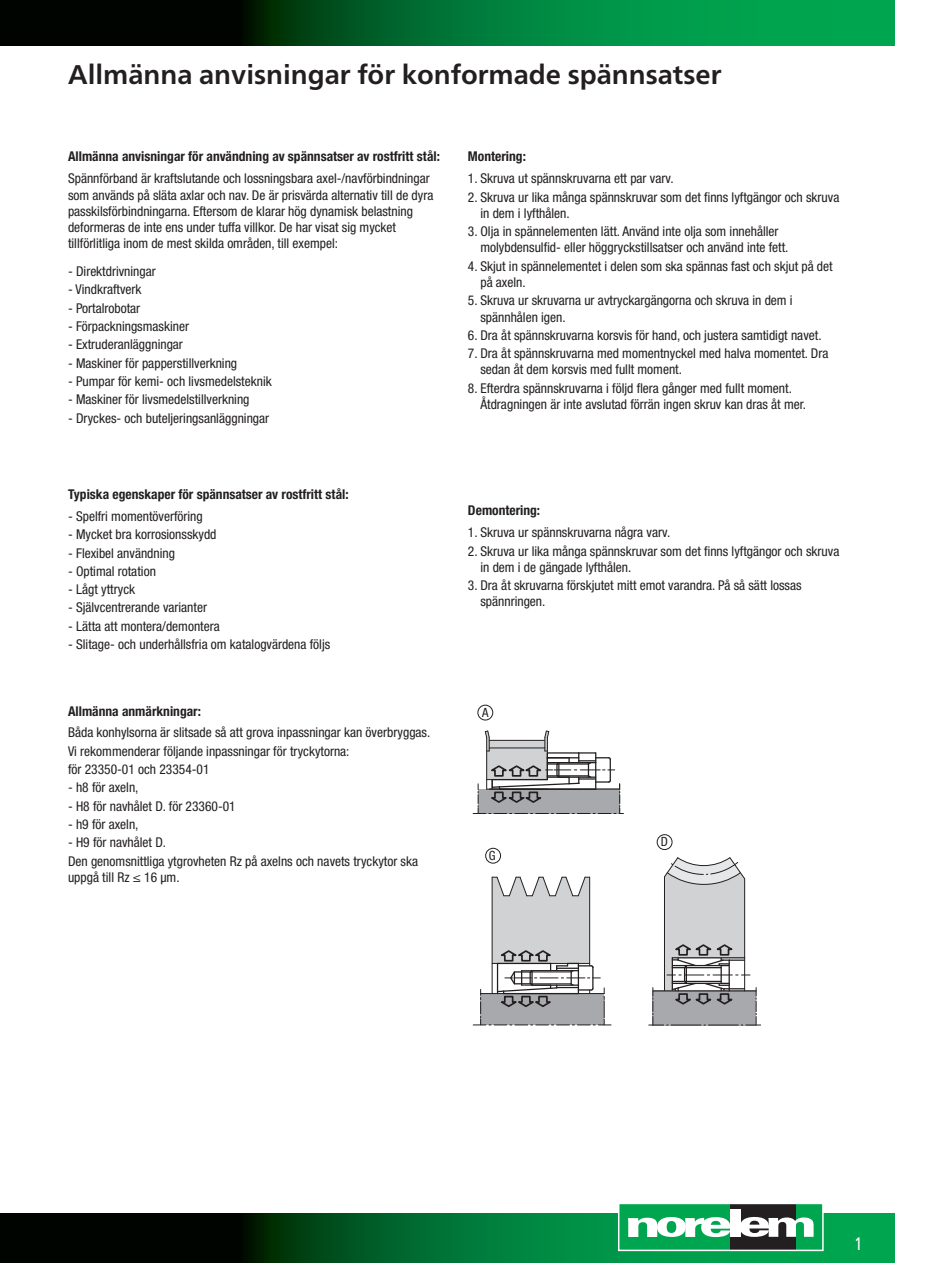
<style>
.page{position:relative;width:936px;height:1263px;background:#fff}
.page>*{position:absolute;margin:0;border:0;box-sizing:border-box;transform-origin:0 0}
.t1{font:700 27px "Frutiger Neue LTW1 G";color:#231f20}
.t2{font:18px "Frutiger Neue LTW1 G";color:#fff;scale:.81 1}
.t3{font:condensed 13.5px/16.2px "Helvetica Neue LTW1 G";color:#231f20}
.t4{font:700 condensed 13.5px "Helvetica Neue LTW1 G";color:#231f20}
.t5{font:condensed 12.75px "Helvetica Neue LTW1 G";color:#231f20}
</style>
<div class="page">
<svg style="left:0;top:0;width:894px;height:46px;background:#005e2a"></svg>
<svg style="left:0;top:1213px;width:894px;height:50px;background:#005024"></svg>
<div style="left:618px;top:1203px;width:204px;height:47px;background:#00a54f"></div>
<div style="left:730px;top:1203px;width:65px;height:47px;background:#231f20"></div>
<svg style="left:628px;top:1217px;width:102px;height:20px"></svg>
<div style="left:730px;top:1209px;width:10px;height:28px;background:#fff"></div>
<svg style="left:740px;top:1217px;width:73px;height:20px"></svg>
<div style="left:618px;top:1203px;width:205px;height:48px;border:2px solid #fff"></div>
<div style="left:477px;top:705px;width:16px;height:15px;border:1px solid #231f20;border-radius:50%"></div>
<div style="left:485px;top:848px;width:16px;height:15px;border:1px solid #231f20;border-radius:50%"></div>
<div style="left:656px;top:834px;width:16px;height:16px;border:1px solid #231f20;border-radius:50%"></div>
<svg style="left:648px;top:857px;width:113px;height:169px"></svg>
<svg style="left:473px;top:730px;width:150px;height:84px"></svg>
<svg style="left:473px;top:876px;width:138px;height:149px"></svg>
<h1 class="t1" style="left:68px;top:59px;width:654px">Allmänna anvisningar för konformade spännsatser</h1>
<p class="t4" style="left:68px;top:149px;width:373px">Allmänna anvisningar för användning av spännsatser av rostfritt stål:</p>
<p class="t4" style="left:468px;top:149px;width:59px">Montering:</p>
<p class="t3" style="left:68px;top:171px;width:367px">Spännförband är kraftslutande och lossningsbara axel-/navförbindningar som används på släta axlar och nav. De är prisvärda alternativ till de dyra passkilsförbindningarna. Eftersom de klarar hög dynamisk belastning deformeras de inte ens under tuffa villkor. De har visat sig mycket tillförlitliga inom de mest skilda områden, till exempel:</p>
<p class="t3" style="left:468px;top:171px;width:207px">1. Skruva ut spännskruvarna ett par varv.</p>
<p class="t3" style="left:480px;top:189px;width:360px;text-indent:-12px">2. Skruva ur lika många spännskruvar som det finns lyftgängor och skruva in dem i lyfthålen.</p>
<p class="t3" style="left:480px;top:223px;width:309px;text-indent:-12px">3. Olja in spännelementen lätt. Använd inte olja som innehåller molybdensulfid- eller höggryckstillsatser och använd inte fett.</p>
<p class="t3" style="left:480px;top:258px;width:353px;text-indent:-12px">4. Skjut in spännelementet i delen som ska spännas fast och skjut på det på axeln.</p>
<p class="t3" style="left:480px;top:292px;width:314px;text-indent:-12px">5. Skruva ur skruvarna ur avtryckargängorna och skruva in dem i spännhålen igen.</p>
<p class="t3" style="left:468px;top:327px;width:355px">6. Dra åt spännskruvarna korsvis för hand, och justera samtidigt navet.</p>
<p class="t3" style="left:480px;top:345px;width:349px;text-indent:-12px">7. Dra åt spännskruvarna med momentnyckel med halva momentet. Dra sedan åt dem korsvis med fullt moment.</p>
<p class="t3" style="left:480px;top:380px;width:327px;text-indent:-12px">8. Efterdra spännskruvarna i följd flera gånger med fullt moment.<br>Åtdragningen är inte avslutad förrän ingen skruv kan dras åt mer.</p>
<p class="t3" style="left:68px;top:263px;width:89px">- Direktdrivningar</p>
<p class="t3" style="left:68px;top:282px;width:75px">- Vindkraftverk</p>
<p class="t3" style="left:68px;top:300px;width:74px">- Portalrobotar</p>
<p class="t3" style="left:68px;top:318px;width:122px">- Förpackningsmaskiner</p>
<p class="t3" style="left:68px;top:337px;width:116px">- Extruderanläggningar</p>
<p class="t3" style="left:68px;top:355px;width:171px">- Maskiner för papperstillverkning</p>
<p class="t3" style="left:68px;top:373px;width:205px">- Pumpar för kemi- och livsmedelsteknik</p>
<p class="t3" style="left:68px;top:392px;width:183px">- Maskiner för livsmedelstillverkning</p>
<p class="t3" style="left:68px;top:410px;width:203px">- Dryckes- och buteljeringsanläggningar</p>
<p class="t4" style="left:68px;top:486px;width:282px">Typiska egenskaper för spännsatser av rostfritt stål:</p>
<p class="t3" style="left:68px;top:508px;width:136px">- Spelfri momentöverföring</p>
<p class="t3" style="left:68px;top:526px;width:150px">- Mycket bra korrosionsskydd</p>
<p class="t3" style="left:68px;top:545px;width:108px">- Flexibel användning</p>
<p class="t3" style="left:68px;top:563px;width:89px">- Optimal rotation</p>
<p class="t3" style="left:68px;top:581px;width:69px">- Lågt yttryck</p>
<p class="t3" style="left:68px;top:600px;width:140px">- Självcentrerande varianter</p>
<p class="t3" style="left:68px;top:618px;width:153px">- Lätta att montera/demontera</p>
<p class="t3" style="left:68px;top:636px;width:264px">- Slitage- och underhållsfria om katalogvärdena följs</p>
<p class="t4" style="left:68px;top:703px;width:134px">Allmänna anmärkningar:</p>
<p class="t3" style="left:68px;top:724px;width:364px;line-height:18.3px">Båda konhylsorna är slitsade så att grova inpassningar kan överbryggas.<br>Vi rekommenderar följande inpassningar för tryckytorna:<br>för 23350-01 och 23354-01</p>
<p class="t3" style="left:68px;top:780px;width:72px">- h8 för axeln,</p>
<p class="t3" style="left:68px;top:798px;width:169px">- H8 för navhålet D. för 23360-01</p>
<p class="t3" style="left:68px;top:816px;width:72px">- h9 för axeln,</p>
<p class="t3" style="left:68px;top:833px;width:351px;line-height:18.3px">- H9 för navhålet D.<br>Den genomsnittliga ytgrovheten Rz på axelns och navets tryckytor ska</p>
<p class="t3" style="left:68px;top:869px;width:113px">uppgå till Rz ≤ 16 µm.</p>
<p class="t4" style="left:468px;top:502px;width:74px">Demontering:</p>
<p class="t3" style="left:468px;top:524px;width:204px">1. Skruva ur spännskruvarna några varv.</p>
<p class="t3" style="left:480px;top:543px;width:360px;text-indent:-12px">2. Skruva ur lika många spännskruvar som det finns lyftgängor och skruva in dem i de gängade lyfthålen.</p>
<p class="t3" style="left:480px;top:577px;width:322px;text-indent:-12px">3. Dra åt skruvarna förskjutet mitt emot varandra. På så sätt lossas spännringen.</p>
<p class="t5" style="left:482px;top:705px;width:8px">A</p>
<p class="t5" style="left:489px;top:848px;width:8px">G</p>
<p class="t5" style="left:661px;top:834px;width:9px">D</p>
<h2 class="t2" style="left:854px;top:1233px;width:12px">1</h2>
</div>
